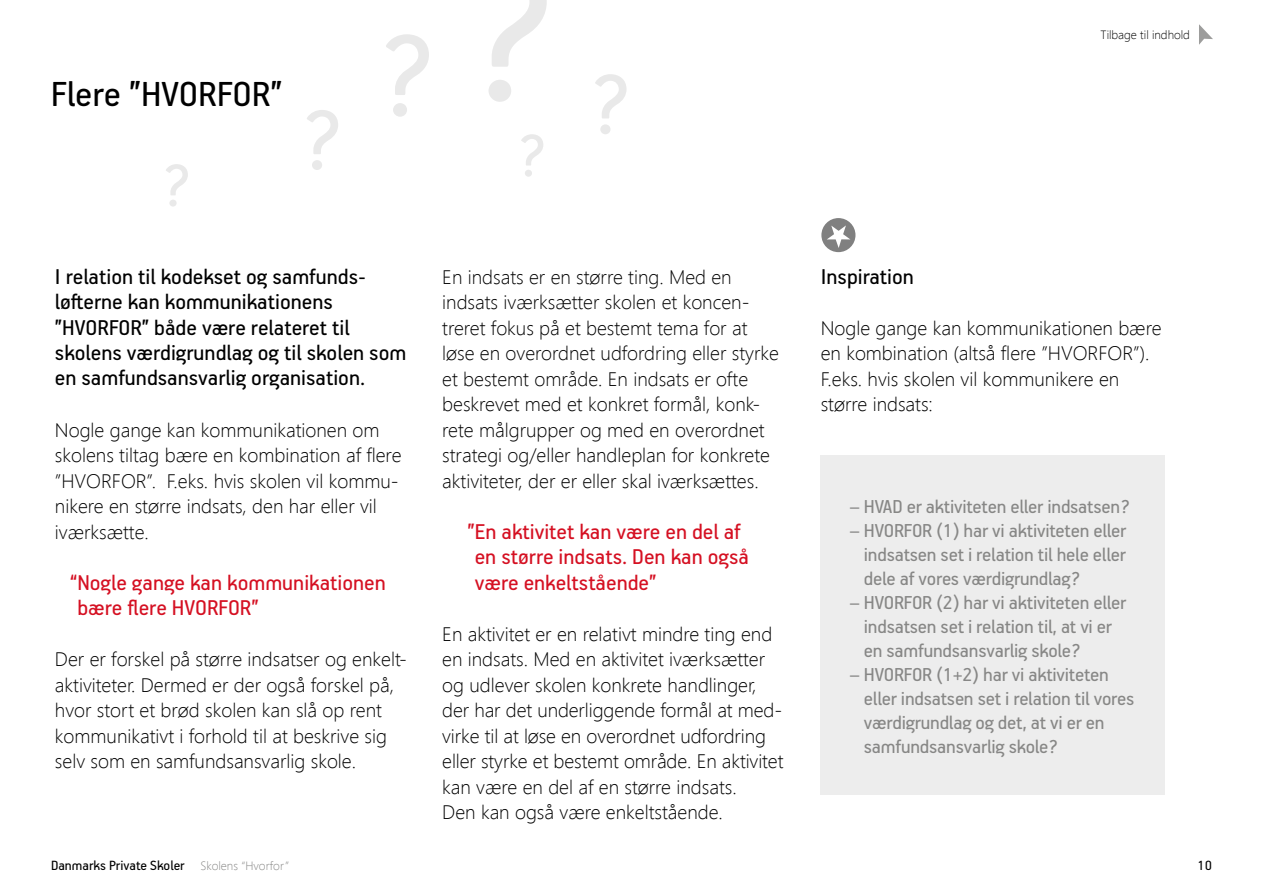
<style>
.page{position:relative;width:1263px;height:893px;background:#fff}
.page>*{position:absolute;margin:0;border:0;box-sizing:border-box;transform-origin:0 0}
.t1{font:129.15px "PF Handbook Pro";color:#000}
.t2{font:94.2px "PF Handbook Pro";color:#000}
.t3{font:66.6px "PF Handbook Pro";color:#000}
.t4{font:39px "PF Handbook Pro";color:#000}
.t5{font:24px/25.5px "PF Handbook Pro";color:#000}
.t6{font:24px/25.5px "PF Handbook Pro";color:#d51022}
.t7{font:21px/24px "PF Handbook Pro";letter-spacing:-.01em;color:#878786}
.t8{font:300 19.5px/25.5px "Segoe UI";color:#000}
.t9{font:15px "PF Handbook Pro";color:#000}
.t10{font:300 12px "Segoe UI";color:#000}
.s1{font-size:208.8px}
.s2{font-family:"Segoe UI";font-weight:300;font-size:12px;color:#878786}
</style>
<div class="page">
<svg style="left:1199px;top:24px;width:14px;height:21px"></svg>
<div style="left:821px;top:455px;width:344px;height:339px;background:#ededed"></div>
<svg style="left:821px;top:218px;width:34px;height:34px"></svg>
<svg style="left:827px;top:225px;width:23px;height:23px"></svg>
<h3 class="t4" style="left:51px;top:78px;width:233px">Flere ”HVORFOR”</h3>
<h3 class="t3" style="left:160px;top:159px;width:34px">?</h3>
<h2 class="t2" style="left:299px;top:103px;width:48px">?</h2>
<h1 class="t1" style="left:375px;top:25px;width:188px">?<span class="s1">?</span></h1>
<h3 class="t3" style="left:515px;top:129px;width:34px">?</h3>
<h2 class="t2" style="left:587px;top:67px;width:48px">?</h2>
<p class="t5" style="left:55px;top:265px;width:353px">I relation til kodekset og samfunds&shy;løfterne kan kommunikationens ”HVORFOR” både være relateret til skolens værdigrundlag og til skolen som en samfundsansvarlig organisation.</p>
<p class="t8" style="left:55px;top:419px;width:348px">Nogle gange kan kommunikationen om skolens tiltag bære en kombination af flere ”HVORFOR”. F.eks. hvis skolen vil kommu&shy;nikere en større indsats, den har eller vil iværksætte.</p>
<p class="t6" style="left:77px;top:571px;width:310px;text-indent:-7px">“ Nogle gange kan kommunikationen bære flere HVORFOR”</p>
<p class="t8" style="left:55px;top:648px;width:354px">Der er forskel på større indsatser og enkelt&shy;aktiviteter. Dermed er der også forskel på, hvor stort et brød skolen kan slå op rent kommunikativt i forhold til at beskrive sig selv som en samfundsansvarlig skole.</p>
<p class="t8" style="left:442px;top:266px;width:338px">En indsats er en større ting. Med en indsats iværksætter skolen et koncen&shy;treret fokus på et bestemt tema for at løse en overordnet udfordring eller styrke et bestemt område. En indsats er ofte beskrevet med et konkret formål, konk&shy;rete målgrupper og med en overordnet strategi og/eller handleplan for konkrete aktiviteter, der er eller skal iværksættes.</p>
<p class="t6" style="left:475px;top:520px;width:276px;text-indent:-7px">” En aktivitet kan være en del af en større indsats. Den kan også være enkeltstående”</p>
<p class="t8" style="left:442px;top:623px;width:343px">En aktivitet er en relativt mindre ting end en indsats. Med en aktivitet iværksætter og udlever skolen konkrete handlinger, der har det underliggende formål at med&shy;virke til at løse en overordnet udfordring eller styrke et bestemt område. En aktivitet kan være en del af en større indsats.<br>Den kan også være enkelt stående.</p>
<p class="t10" style="left:1100px;top:30px;width:91px">Tilbage til indhold</p>
<p class="t5" style="left:821px;top:265px;width:95px">Inspiration</p>
<p class="t8" style="left:821px;top:317px;width:342px">Nogle gange kan kommunikationen bære en kombination (altså flere ”HVORFOR”).<br>F.eks. hvis skolen vil kommunikere en større indsats:</p>
<p class="t7" style="left:849px;top:495px;width:282px">– HVAD er aktiviteten eller indsatsen?</p>
<p class="t7" style="left:864px;top:519px;width:264px;text-align:justify;text-indent:-14px">– HVORFOR (1) har vi aktiviteten eller indsatsen set i relation til hele eller dele af vores værdigrundlag?</p>
<p class="t7" style="left:864px;top:591px;width:264px;text-indent:-14px">– HVORFOR (2) har vi aktiviteten eller indsatsen set i relation til, at vi er en samfundsansvarlig skole?</p>
<p class="t7" style="left:864px;top:663px;width:272px;text-indent:-14px">– HVORFOR (1+2) har vi aktiviteten eller indsatsen set i relation til vores værdigrundlag og det, at vi er en samfundsansvarlig skole?</p>
<p class="t9" style="left:51px;top:860px;width:240px">Danmarks Private Skoler <span class="s2">Skolens “Hvorfor”</span></p>
<p class="t9" style="left:1197px;top:860px;width:16px">10</p>
</div>
